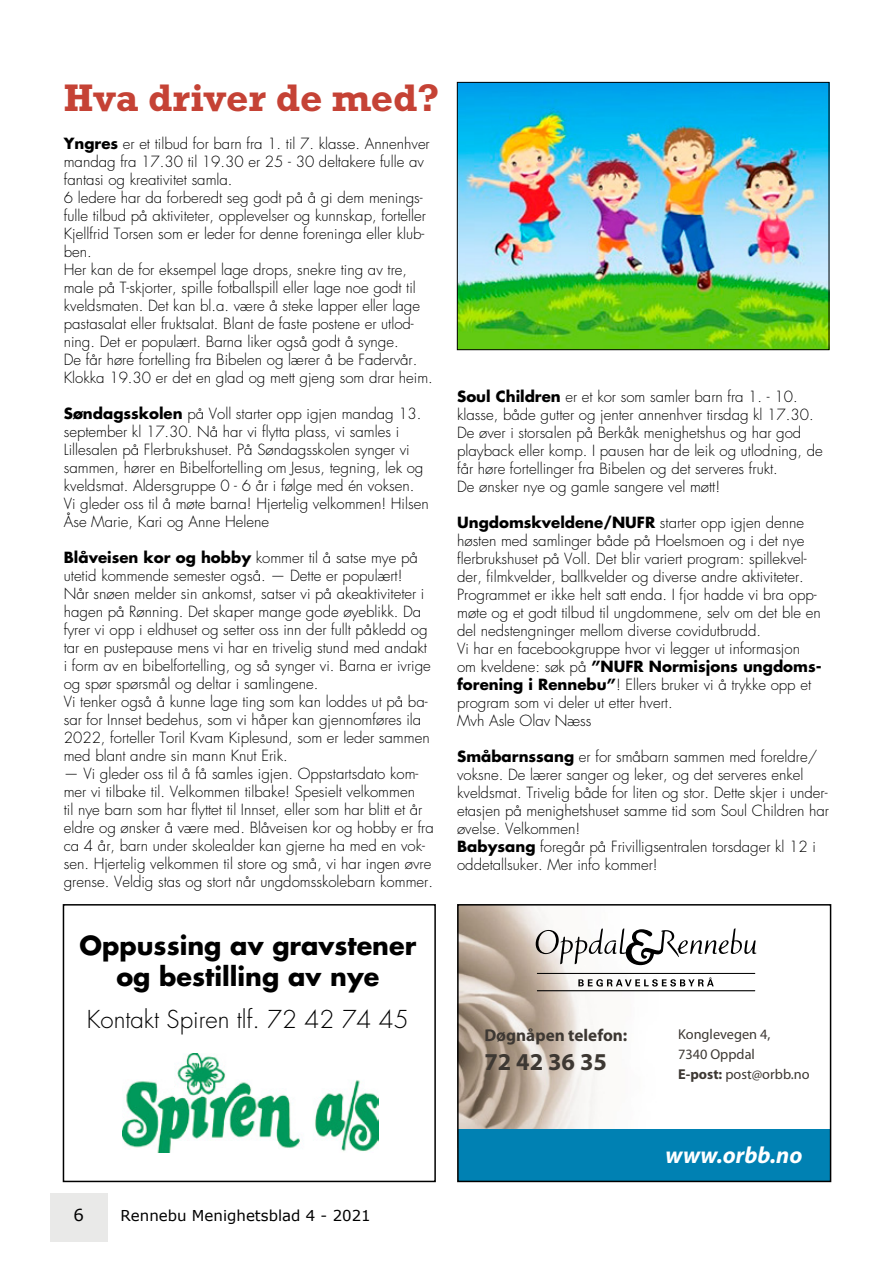
<style>
.page{position:relative;width:893px;height:1263px;background:#fff}
.page>*{position:absolute;margin:0;border:0;box-sizing:border-box;transform-origin:0 0}
.t1{font:700 39px "Rockwell";color:#c54235}
.t2{font:700 25.5px/31.5px "Futura";color:#000;text-align:center}
.t3{font:700 24.3px "Myriad Pro";color:#3d3833}
.t4{font:300 24px "Futura";color:#000}
.t5{font:italic 700 23.4px "Myriad Pro";color:#fff}
.t6{font:700 17.1px "Myriad Pro";color:#3d3833}
.t7{font:16.5px "Verdana";color:#000}
.t8{font:300 15px/18px "Futura";color:#000}
.t9{font:15px "Verdana";color:#000}
.t10{font:14.25px/20px "Myriad Pro";color:#3d3833}
.s1{font-weight:700}
</style>
<div class="page">
<div style="left:50px;top:1193px;width:57px;height:49px;background:#e9e9e8"></div>
<img style="left:459px;top:84px;width:368px;height:264px">
<div style="left:457px;top:82px;width:372px;height:268px;border:1px solid #000"></div>
<div style="left:63px;top:904px;width:373px;height:278px;border:2px solid #000"></div>
<img style="left:123px;top:1054px;width:255px;height:98px">
<svg style="left:460px;top:907px;width:368px;height:272px"></svg>
<div style="left:457px;top:904px;width:374px;height:278px;border:2px solid #000"></div>
<h1 class="t1" style="left:64px;top:75px;width:377px">Hva driver de med?</h1>
<p class="t8" style="left:64px;top:135px;width:371px"><span class="s1">Yngres</span> er et tilbud for barn fra 1. til 7. klasse. Annenhver mandag fra 17.30 til 19.30 er 25 - 30 deltakere fulle av fantasi og kreativitet samla.<br>6 ledere har da forberedt seg godt på å gi dem menings&shy;fulle tilbud på aktiviteter, opplevelser og kunnskap, forteller Kjellfrid Torsen som er leder for denne foreninga eller klub&shy;ben.<br>Her kan de for eksempel lage drops, snekre ting av tre, male på T-skjorter, spille fotballspill eller lage noe godt til kveldsmaten. Det kan bl.a. være å steke lapper eller lage pastasalat eller fruktsalat. Blant de faste postene er utlod&shy;ning. Det er populært. Barna liker også godt å synge.<br>De får høre fortelling fra Bibelen og lærer å be Fadervår.<br>Klokka 19.30 er det en glad og mett gjeng som drar heim.</p>
<p class="t8" style="left:64px;top:405px;width:366px"><span class="s1">Søndagsskolen</span> på Voll starter opp igjen mandag 13. september kl 17.30. Nå har vi flytta plass, vi samles i Lillesalen på Flerbrukshuset. På Søndagsskolen synger vi sammen, hører en Bibelfortelling om Jesus, tegning, lek og kveldsmat. Aldersgruppe 0 - 6 år i følge med én voksen.<br>Vi gleder oss til å møte barna! Hjertelig velkommen! Hilsen Åse Marie, Kari og Anne Helene</p>
<p class="t8" style="left:64px;top:549px;width:369px"><span class="s1">Blåveisen kor og hobby</span> kommer til å satse mye på utetid kommende semester også. — Dette er populært!<br>Når snøen melder sin ankomst, satser vi på akeaktiviteter i hagen på Rønning. Det skaper mange gode øyeblikk. Da fyrer vi opp i eldhuset og setter oss inn der fullt påkledd og tar en pustepause mens vi har en trivelig stund med andakt i form av en bibelfortelling, og så synger vi. Barna er ivrige og spør spørsmål og deltar i samlingene.<br>Vi tenker også å kunne lage ting som kan loddes ut på ba&shy;sar for Innset bedehus, som vi håper kan gjennomføres ila 2022, forteller Toril Kvam Kiplesund, som er leder sammen med blant andre sin mann Knut Erik.</p>
<p class="t8" style="left:64px;top:765px;width:372px">— Vi gleder oss til å få samles igjen. Oppstartsdato kom&shy;mer vi tilbake til. Velkommen tilbake! Spesielt velkommen<br>til nye barn som har flyttet til Innset, eller som har blitt et år eldre og ønsker å være med. Blåveisen kor og hobby er fra ca 4 år, barn under skolealder kan gjerne ha med en vok&shy;sen. Hjertelig velkommen til store og små, vi har ingen øvre grense. Veldig stas og stort når ungdomsskolebarn kommer.</p>
<h2 class="t2" style="left:79px;top:928px;width:338px">Oppussing av gravstener og bestilling av nye</h2>
<h3 class="t4" style="left:87px;top:1005px;width:323px">Kontakt Spiren tlf. 72 42 74 45</h3>
<p class="t8" style="left:457px;top:387px;width:367px"><span class="s1">Soul Children</span> er et kor som samler barn fra 1. - 10. klasse, både gutter og jenter annenhver tirsdag kl 17.30.<br>De øver i storsalen på Berkåk menighetshus og har god playback eller komp. I pausen har de leik og utlodning, de får høre fortellinger fra Bibelen og det serveres frukt.<br>De ønsker nye og gamle sangere vel møtt!</p>
<p class="t8" style="left:457px;top:513px;width:366px"><span class="s1">Ungdomskveldene/NUFR</span> starter opp igjen denne høsten med samlinger både på Hoelsmoen og i det nye flerbrukshuset på Voll. Det blir variert program: spillekvel&shy;der, filmkvelder, ballkvelder og diverse andre aktiviteter.<br>Programmet er ikke helt satt enda. I fjor hadde vi bra opp&shy;møte og et godt tilbud til ungdommene, selv om det ble en del nedstengninger mellom diverse covidutbrudd.<br>Vi har en facebookgruppe hvor vi legger ut informasjon om kveldene: søk på <span class="s1">”NUFR Normisjons ungdoms&shy;forening i Rennebu”</span>! Ellers bruker vi å trykke opp et program som vi deler ut etter hvert.<br>Mvh Asle Olav Næss</p>
<p class="t8" style="left:457px;top:747px;width:373px"><span class="s1">Småbarnssang</span> er for småbarn sammen med foreldre/ voksne. De lærer sanger og leker, og det serveres enkel kveldsmat. Trivelig både for liten og stor. Dette skjer i under&shy;etasjen på menighetshuset samme tid som Soul Children har øvelse. Velkommen!<br><span class="s1">Babysang</span> foregår på Frivilligsentralen torsdager kl 12 i oddetallsuker. Mer info kommer!</p>
<p class="t6" style="left:484px;top:1024px;width:145px">Døgnåpen telefon:</p>
<h3 class="t3" style="left:484px;top:1046px;width:124px">72 42 36 35</h3>
<p class="t10" style="left:678px;top:1023px;width:133px">Konglevegen 4,<br>7340 Oppdal<br><span class="s1">E-post:</span> post@orbb.no</p>
<p class="t7" style="left:74px;top:1204px;width:12px">6</p>
<p class="t9" style="left:121px;top:1206px;width:252px">Rennebu Menighetsblad 4 - 2021</p>
<h3 class="t5" style="left:665px;top:1140px;width:138px">www.orbb.no</h3>
</div>
